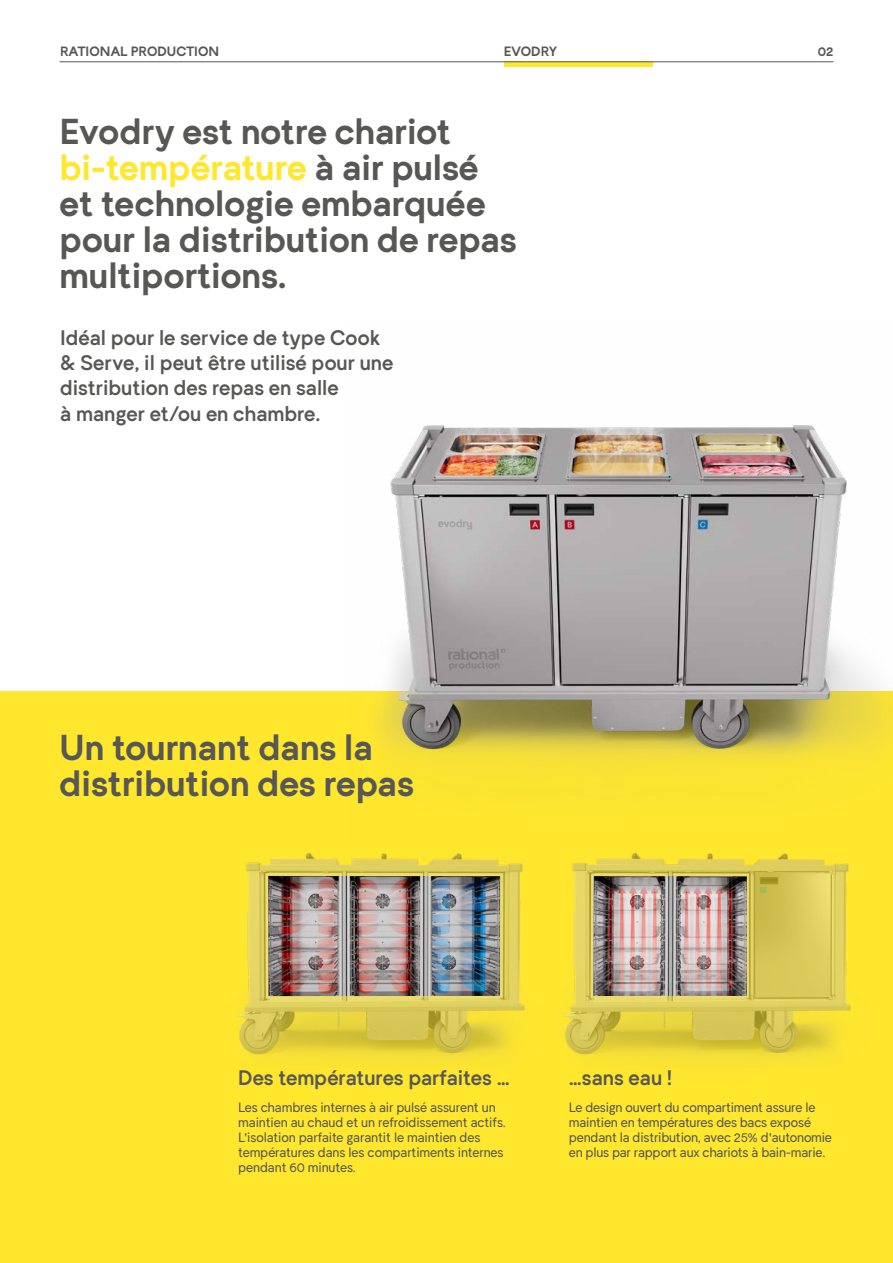
<style>
.page{position:relative;width:893px;height:1263px;background:#fff}
.page>*{position:absolute;margin:0;border:0;box-sizing:border-box;transform-origin:0 0}
.t1{font:700 36px/36px "Bandeins Sans";color:#575756}
.t2{font:600 21px/25.2px "Bandeins Sans";color:#575756}
.t3{font:13.5px/15px "Bandeins Sans";letter-spacing:-.01em;color:#575756}
.t4{font:700 13.5px "Bandeins Sans";letter-spacing:.005em;color:#575756}
.s1{color:#ffe72e}
</style>
<div class="page">
<div style="left:0;top:691px;width:893px;height:572px;background:#ffe72e"></div>
<img style="left:379px;top:425px;width:509px;height:338px">
<img style="left:237px;top:853px;width:288px;height:204px">
<img style="left:269px;top:876px;width:231px;height:119px">
<img style="left:563px;top:853px;width:288px;height:204px">
<img style="left:593px;top:876px;width:154px;height:119px">
<div style="left:504px;top:62px;width:149px;height:5px;background:#ffe72e"></div>
<hr style="left:60px;top:62px;width:773px;height:1px;background:#575756">
<p class="t4" style="left:60px;top:43px;width:161px">RATIONAL PRODUCTION</p>
<p class="t4" style="left:504px;top:43px;width:55px">EVODRY</p>
<p class="t4" style="left:818px;top:43px;width:17px">02</p>
<h1 class="t1" style="left:60px;top:112px;width:459px">Evodry est notre chariot <span class="s1">bi-température</span> à air pulsé et technologie embarquée pour la distribution de repas multiportions.</h1>
<h2 class="t2" style="left:60px;top:324px;width:335px">Idéal pour le service de type Cook &amp; Serve, il peut être utilisé pour une distribution des repas en salle<br>à manger et/ou en chambre.</h2>
<h1 class="t1" style="left:60px;top:728px;width:356px">Un tournant dans la distribution des repas</h1>
<h2 class="t2" style="left:238px;top:1065px;width:273px">Des températures parfaites …</h2>
<h2 class="t2" style="left:569px;top:1065px;width:105px">…sans eau !</h2>
<p class="t3" style="left:238px;top:1099px;width:269px">Les chambres internes à air pulsé assurent un maintien au chaud et un refroidissement actifs.<br>L'isolation parfaite garantit le maintien des températures dans les compartiments internes pendant 60 minutes.</p>
<p class="t3" style="left:569px;top:1099px;width:265px">Le design ouvert du compartiment assure le maintien en températures des bacs exposé pendant la distribution, avec 25% d'autonomie en plus par rapport aux chariots à bain-marie.</p>
</div>
